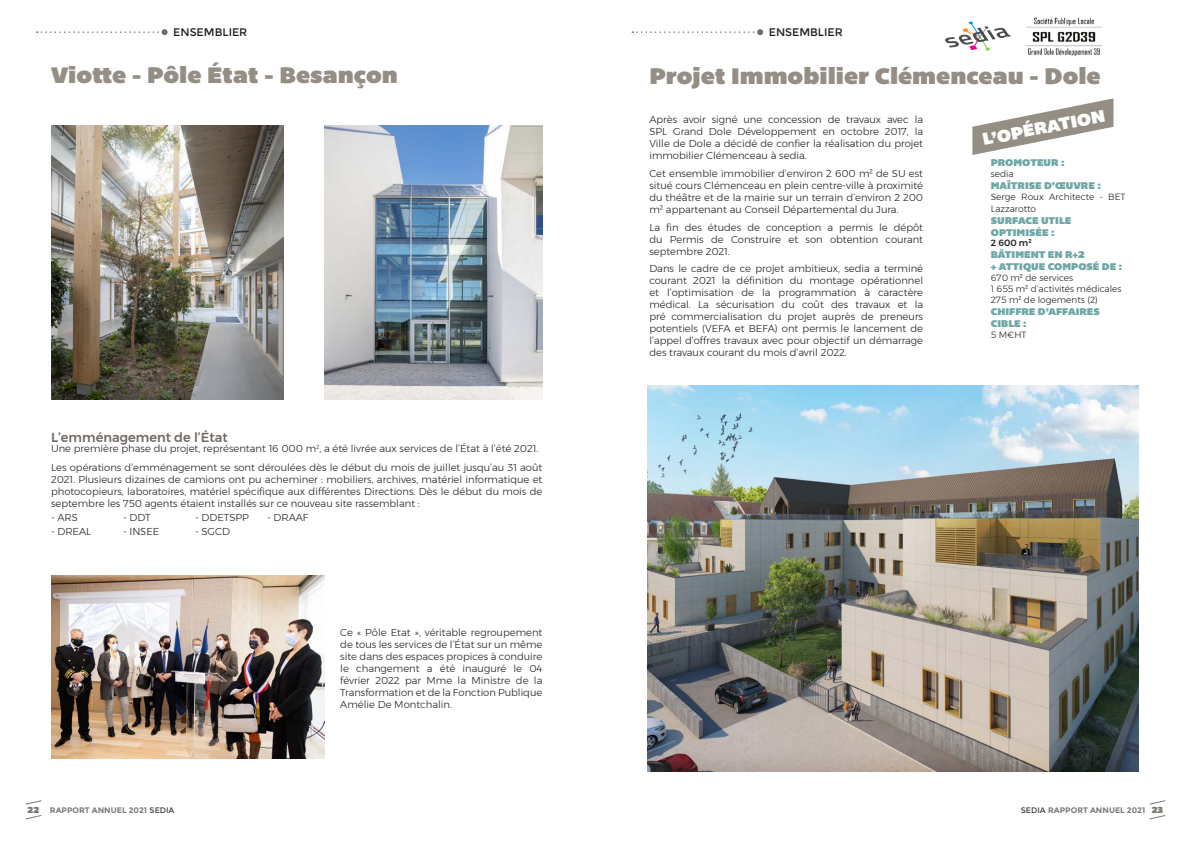
<style>
.page{position:relative;width:1191px;height:842px;background:#fff}
.page>*{position:absolute;margin:0;border:0;box-sizing:border-box;transform-origin:0 0}
.t1{font:23px "Bemio";color:#958e84}
.t2{font:17.5px "Bemio";color:#fff}
.t3{font:500 13px "Montserrat";color:#706863}
.t4{font:11px "Montserrat";color:#231f20}
.t5{font:300 10px/12px "Montserrat";color:#231f20;text-align:justify}
.t6{font:10px/12px "Bemio";color:#6ea7a6}
.t7{font:300 9px/10.8px "Montserrat";color:#231f20}
.t8{font:500 9px "Montserrat";color:#231f20}
.t9{font:700 8px "Montserrat";color:#7c7a75}
.s1{font-family:"Bemio";font-weight:400;font-size:9px}
.s2{font-weight:400;color:#414243}
</style>
<div class="page">
<svg style="left:37px;top:29px;width:131px;height:6px"></svg>
<img style="left:51px;top:575px;width:274px;height:183px">
<img style="left:51px;top:126px;width:232px;height:274px">
<img style="left:325px;top:126px;width:217px;height:274px">
<svg style="left:632px;top:29px;width:131px;height:6px"></svg>
<svg style="left:945px;top:21px;width:65px;height:30px"></svg>
<img style="left:647px;top:386px;width:491px;height:385px">
<img style="left:1026px;top:17px;width:75px;height:39px">
<svg style="left:972px;top:98px;width:142px;height:57px"></svg>
<svg style="left:25px;top:800px;width:17px;height:5px"></svg>
<svg style="left:25px;top:815px;width:17px;height:5px"></svg>
<svg style="left:1149px;top:800px;width:17px;height:5px"></svg>
<svg style="left:1149px;top:815px;width:17px;height:5px"></svg>
<p class="t4" style="left:173px;top:26px;width:75px">ENSEMBLIER</p>
<h1 class="t1" style="left:51px;top:57px;width:348px">Viotte - Pôle État - Besançon</h1>
<h3 class="t3" style="left:51px;top:428px;width:178px">L’emménagement de l’État</h3>
<p class="t5" style="left:51px;top:439px;width:493px;line-height:19.3px">Une première phase du projet, représentant 16 000 m<sup>2</sup>, a été livrée aux services de l’État à l’été 2021.<br>Les opérations d’emménagement se sont déroulées dès le début du mois de juillet jusqu’au 31 août</p>
<p class="t5" style="left:51px;top:474px;width:493px">2021. Plusieurs dizaines de camions ont pu acheminer : mobiliers, archives, matériel informatique et photocopieurs, laboratoires, matériel spécifique aux différentes Directions. Dès le début du mois de septembre les 750 agents étaient installés sur ce nouveau site rassemblant :</p>
<p class="t5" style="left:51px;top:511px;width:28px">- ARS</p>
<p class="t5" style="left:123px;top:511px;width:29px">- DDT</p>
<p class="t5" style="left:195px;top:511px;width:55px">- DDETSPP</p>
<p class="t5" style="left:267px;top:511px;width:43px">- DRAAF</p>
<p class="t5" style="left:51px;top:525px;width:42px">- DREAL</p>
<p class="t5" style="left:123px;top:525px;width:38px">- INSEE</p>
<p class="t5" style="left:195px;top:525px;width:36px">- SGCD</p>
<p class="t5" style="left:340px;top:626px;width:204px">Ce « Pôle Etat », véritable regroupement de tous les services de l’État sur un même site dans des espaces propices à conduire le changement a été inauguré le 04 février 2022 par Mme la Ministre de la Transformation et de la Fonction Publique Amélie De Montchalin.</p>
<p class="t4" style="left:769px;top:26px;width:75px">ENSEMBLIER</p>
<h1 class="t1" style="left:649px;top:57px;width:453px">Projet Immobilier Clémenceau - Dole</h1>
<p class="t5" style="left:649px;top:114px;width:275px">Après avoir signé une concession de travaux avec la SPL Grand Dole Développement en octobre 2017, la Ville de Dole a décidé de confier la réalisation du projet immobilier Clémenceau à sedia.</p>
<p class="t5" style="left:649px;top:167px;width:275px">Cet ensemble immobilier d’environ 2 600 m² de SU est situé cours Clémenceau en plein centre-ville à proximité du théâtre et de la mairie sur un terrain d’environ 2 200 m² appartenant au Conseil Départemental du Jura.</p>
<p class="t5" style="left:649px;top:221px;width:275px">La fin des études de conception a permis le dépôt du Permis de Construire et son obtention courant septembre 2021.</p>
<p class="t5" style="left:649px;top:263px;width:275px">Dans le cadre de ce projet ambitieux, sedia a terminé courant 2021 la définition du montage opérationnel et l’optimisation de la programmation à caractère médical. La sécurisation du coût des travaux et la pré commercialisation du projet auprès de preneurs potentiels (VEFA et BEFA) ont permis le lancement de l’appel d’offres travaux avec pour objectif un démarrage des travaux courant du mois d’avril 2022.</p>
<h2 class="t2" style="left:980px;top:126px;width:126px;rotate:-11deg">L’OPÉRATION</h2>
<p class="t6" style="left:990px;top:156px;width:75px">PROMOTEUR :</p>
<p class="t7" style="left:990px;top:168px;width:24px">sedia</p>
<p class="t6" style="left:990px;top:179px;width:111px">MAÎTRISE D’ŒUVRE :</p>
<p class="t7" style="left:990px;top:190px;width:136px;line-height:12px">Serge Roux Architecte - BET<br>Lazzarotto</p>
<p class="t6" style="left:990px;top:214px;width:82px">SURFACE UTILE<br>OPTIMISÉE :</p>
<p class="t8" style="left:990px;top:236px;width:42px">2 600 m²</p>
<p class="t6" style="left:990px;top:249px;width:133px">BÂTIMENT EN R+2<br>+ ATTIQUE COMPOSÉ DE :</p>
<p class="t7" style="left:990px;top:272px;width:132px">670 m² de services<br>1 655 m² d’activités médicales<br>275 m² de logements (2)</p>
<p class="t6" style="left:990px;top:305px;width:110px">CHIFFRE D’AFFAIRES<br>CIBLE :</p>
<p class="t7" style="left:990px;top:329px;width:37px">5 M€HT</p>
<p class="t9" style="left:28px;top:805px;width:148px"><span class="s1">22</span> RAPPORT ANNUEL 2021 <span class="s2">SEDIA</span></p>
<p class="t9" style="left:1021px;top:805px;width:144px"><span class="s2">SEDIA</span> RAPPORT ANNUEL 2021 <span class="s1">23</span></p>
</div>
